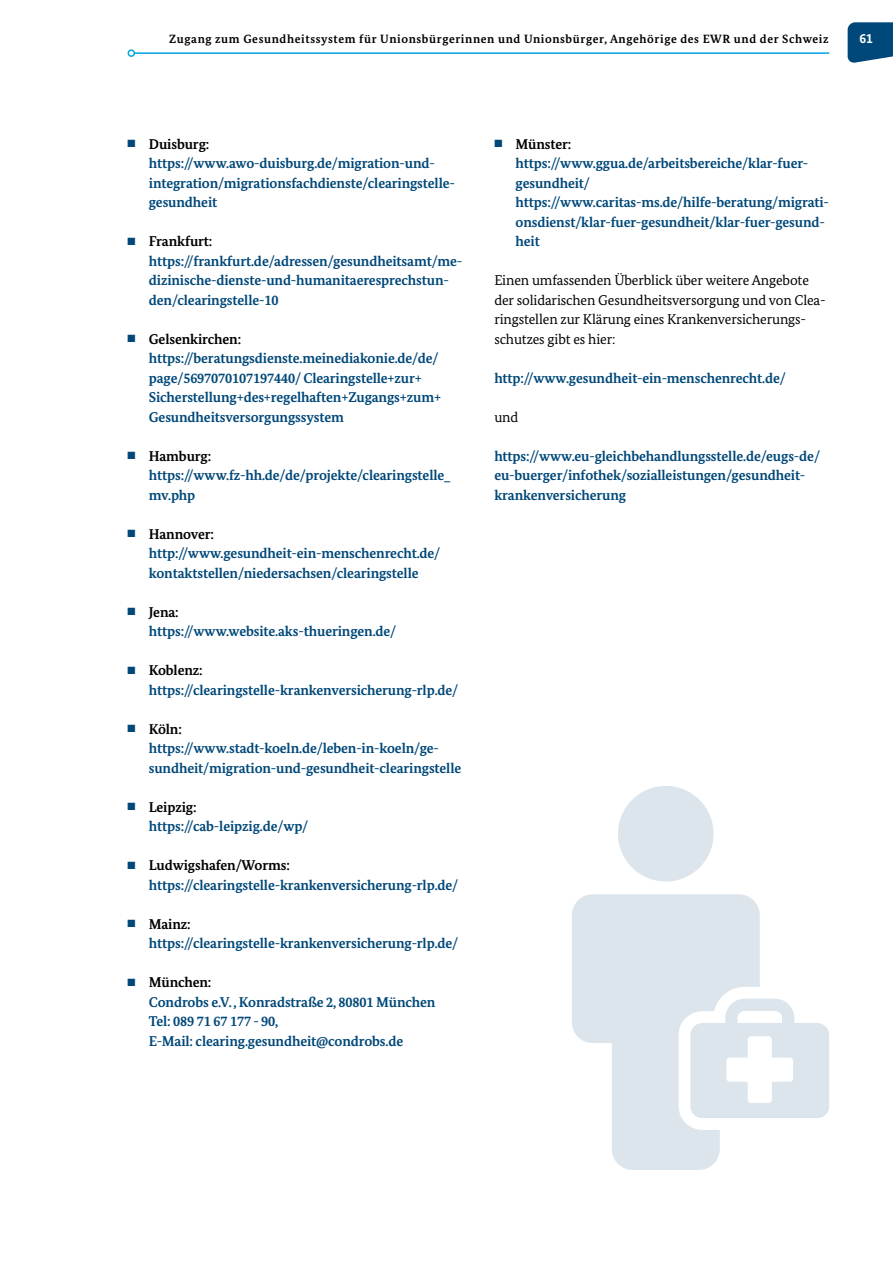
<style>
.page{position:relative;width:893px;height:1263px;background:#fff}
.page>*{position:absolute;margin:0;border:0;box-sizing:border-box;transform-origin:0 0}
.t1{font:700 14.25px/19.5px "Bundes Serif";letter-spacing:-.01em;color:#004879}
.t2{font:14.25px/19.5px "Bundes Serif";letter-spacing:-.01em;color:#000}
.t3{font:700 14.25px "Bundes Serif";letter-spacing:-.01em;color:#000}
.t4{font:700 13.5px "Bundes Sans";color:#fff}
.t5{font:700 12px "Bundes Serif";letter-spacing:.05em;color:#000}
.t6{font:10.5px "Zapf Dingbats ITC";color:#004879}
.s1{color:#000}
</style>
<div class="page">
<div style="left:618px;top:786px;width:96px;height:95px;background:#dce5ec;border-radius:50%"></div>
<svg style="left:572px;top:894px;width:188px;height:276px;fill:#dce5ec"></svg>
<svg style="left:690px;top:998px;width:139px;height:120px"></svg>
<svg style="left:848px;top:22px;width:45px;height:41px;background:#165885"></svg>
<hr style="left:134px;top:52px;width:695px;height:2px;background:#00a4e4">
<div style="left:128px;top:49px;width:7px;height:8px;border:2px solid #00a4e4;border-radius:50%"></div>
<p class="t5" style="left:169px;top:32px;width:661px">Zugang zum Gesundheitssystem für Unionsbürgerinnen und Unionsbürger, Angehörige des EWR und der Schweiz</p>
<p class="t4" style="left:859px;top:30px;width:15px">61</p>
<p class="t6" style="left:128px;top:138px;width:9px">■</p>
<p class="t3" style="left:149px;top:135px;width:62px">Duisburg:</p>
<p class="t1" style="left:149px;top:153px;width:308px">https://www.awo-duisburg.de/migration-und&shy;integration/migrationsfachdienste/clearingstelle&shy;gesundheit</p>
<p class="t6" style="left:128px;top:236px;width:9px">■</p>
<p class="t3" style="left:149px;top:232px;width:65px">Frankfurt:</p>
<p class="t1" style="left:149px;top:251px;width:315px">https://frankfurt.de/adressen/gesundheitsamt/me&shy;dizinische-dienste-und-humanitaeresprechstun&shy;den/clearingstelle-10</p>
<p class="t6" style="left:128px;top:333px;width:9px">■</p>
<p class="t3" style="left:149px;top:330px;width:94px">Gelsenkirchen:</p>
<p class="t1" style="left:149px;top:348px;width:294px">https://beratungsdienste.meinediakonie.de/de/ page/5697070107197440/ Clearingstelle+zur+ Sicherstellung+des+regelhaften+Zugangs+zum+ Gesundheitsversorgungssystem</p>
<p class="t6" style="left:128px;top:450px;width:9px">■</p>
<p class="t3" style="left:149px;top:447px;width:64px">Hamburg:</p>
<p class="t1" style="left:149px;top:465px;width:303px">https://www.fz-hh.de/de/projekte/clearingstelle_ mv.php</p>
<p class="t6" style="left:128px;top:528px;width:9px">■</p>
<p class="t3" style="left:149px;top:525px;width:67px">Hannover:</p>
<p class="t1" style="left:149px;top:543px;width:293px">http://www.gesundheit-ein-menschenrecht.de/ kontaktstellen/niedersachsen/clearingstelle</p>
<p class="t6" style="left:128px;top:606px;width:9px">■</p>
<p class="t3" style="left:149px;top:603px;width:31px">Jena:</p>
<p class="t1" style="left:149px;top:621px;width:249px">https://www.website.aks-thueringen.de/</p>
<p class="t6" style="left:128px;top:665px;width:9px">■</p>
<p class="t3" style="left:149px;top:661px;width:55px">Koblenz:</p>
<p class="t1" style="left:149px;top:680px;width:311px">https://clearingstelle-krankenversicherung-rlp.de/</p>
<p class="t6" style="left:128px;top:723px;width:9px">■</p>
<p class="t3" style="left:149px;top:720px;width:35px">Köln:</p>
<p class="t1" style="left:149px;top:738px;width:314px">https://www.stadt-koeln.de/leben-in-koeln/ge&shy;sundheit/migration-und-gesundheit-clearingstelle</p>
<p class="t6" style="left:128px;top:801px;width:9px">■</p>
<p class="t1" style="left:149px;top:797px;width:161px"><span class="s1">Leipzig: </span>https://cab-leipzig.de/wp/</p>
<p class="t6" style="left:128px;top:860px;width:9px">■</p>
<p class="t1" style="left:149px;top:855px;width:311px"><span class="s1">Ludwigshafen/Worms: </span>https://clearingstelle-krankenversicherung-rlp.de/</p>
<p class="t6" style="left:128px;top:918px;width:9px">■</p>
<p class="t1" style="left:149px;top:914px;width:311px"><span class="s1">Mainz: </span>https://clearingstelle-krankenversicherung-rlp.de/</p>
<p class="t6" style="left:128px;top:977px;width:9px">■</p>
<p class="t1" style="left:149px;top:972px;width:288px"><span class="s1">München:<br></span>Condrobs e.V. , Konradstraße 2, 80801 München</p>
<p class="t1" style="left:149px;top:1011px;width:131px">Tel: 089 71 67 177 - 90,</p>
<p class="t1" style="left:149px;top:1031px;width:256px">E-Mail: clearing.gesundheit@condrobs.de</p>
<p class="t6" style="left:494px;top:138px;width:9px">■</p>
<p class="t3" style="left:516px;top:135px;width:57px">Münster:</p>
<p class="t1" style="left:516px;top:153px;width:294px">https://www.ggua.de/arbeitsbereiche/klar-fuer&shy;gesundheit/</p>
<p class="t1" style="left:516px;top:192px;width:315px">https://www.caritas-ms.de/hilfe-beratung/migrati&shy;onsdienst/klar-fuer-gesundheit/klar-fuer-gesund&shy;heit</p>
<p class="t2" style="left:494px;top:270px;width:333px">Einen umfassenden Überblick über weitere Angebote der solidarischen Gesundheitsversorgung und von Clea&shy;ringstellen zur Klärung eines Krankenversicherungs&shy;schutzes gibt es hier:</p>
<p class="t1" style="left:494px;top:368px;width:293px">http://www.gesundheit-ein-menschenrecht.de/</p>
<p class="t2" style="left:494px;top:407px;width:26px">und</p>
<p class="t1" style="left:494px;top:446px;width:327px">https://www.eu-gleichbehandlungsstelle.de/eugs-de/ eu-buerger/infothek/sozialleistungen/gesundheit&shy;krankenversicherung</p>
</div>
